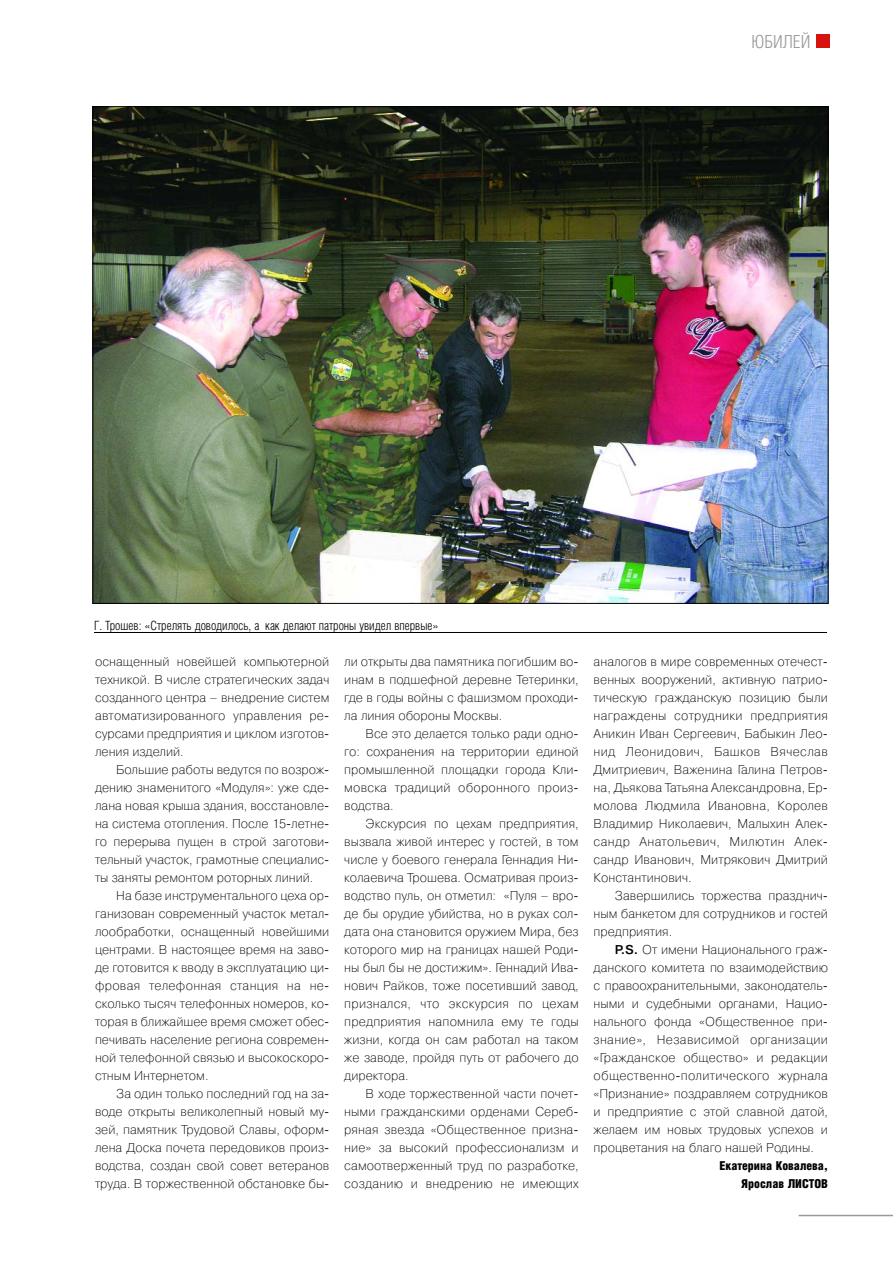
<style>
.page{position:relative;width:893px;height:1263px;background:#fff}
.page>*{position:absolute;margin:0;border:0;box-sizing:border-box;transform-origin:0 0}
.t1{font:300 18px "Helios Cond";color:#999}
.t2{font:12.75px/18px "Pragmatica Light C";color:#000;text-align:justify}
.t3{font:300 12.75px "Helios Cond";color:#000}
.t4{font:900 12.3px/18px "Helios Cond";color:#000;text-align:right}
.s1{font-weight:700}
</style>
<div class="page">
<div style="left:816px;top:34px;width:14px;height:14px;background:#d6130f"></div>
<hr style="left:798px;top:1215px;width:94px;height:1px;background:#999">
<img style="left:94px;top:108px;width:732px;height:494px">
<hr style="left:94px;top:632px;width:733px;height:1px;background:#000">
<h1 class="t1" style="left:751px;top:36px;width:61px">ЮБИЛЕЙ</h1>
<p class="t3" style="left:94px;top:622px;width:346px">Г. Трошев: «Стрелять доводилось, а как делают патроны увидел впервые»</p>
<p class="t2" style="left:95px;top:653px;width:236px">оснащенный новейшей компьютерной техникой. В числе стратегических задач созданного центра – внедрение систем автоматизированного управления ре&shy;сурсами предприятия и циклом изготов&shy;ления изделий.</p>
<p class="t2" style="left:95px;top:761px;width:236px;text-indent:21px">Большие работы ведутся по возрож&shy;дению знаменитого «Модуля»: уже сде&shy;лана новая крыша здания, восстановле&shy;на система отопления. После 15-летне&shy;го перерыва пущен в строй заготови&shy;тельный участок, грамотные специалис&shy;ты заняты ремонтом роторных линий.</p>
<p class="t2" style="left:95px;top:887px;width:236px;text-indent:21px">На базе инструментального цеха ор&shy;ганизован современный участок метал&shy;лообработки, оснащенный новейшими центрами. В настоящее время на заво&shy;де готовится к вводу в эксплуатацию ци&shy;фровая телефонная станция на не&shy;сколько тысяч телефонных номеров, ко&shy;торая в ближайшее время сможет обес&shy;печивать население региона современ&shy;ной телефонной связью и высокоскоро&shy;стным Интернетом.</p>
<p class="t2" style="left:95px;top:1085px;width:236px;text-indent:21px">За один только последний год на за&shy;воде открыты великолепный новый му&shy;зей, памятник Трудовой Славы, оформ&shy;лена Доска почета передовиков произ&shy;водства, создан свой совет ветеранов труда. В торжественной обстановке бы-</p>
<p class="t2" style="left:344px;top:653px;width:236px">ли открыты два памятника погибшим во&shy;инам в подшефной деревне Тетеринки, где в годы войны с фашизмом проходи&shy;ла линия обороны Москвы.</p>
<p class="t2" style="left:344px;top:725px;width:236px;text-indent:21px">Все это делается только ради одно&shy;го: сохранения на территории единой промышленной площадки города Кли&shy;мовска традиций оборонного произ&shy;водства.</p>
<p class="t2" style="left:344px;top:815px;width:236px;text-indent:21px">Экскурсия по цехам предприятия, вызвала живой интерес у гостей, в том числе у боевого генерала Геннадия Ни&shy;колаевича Трошева. Осматривая произ&shy;водство пуль, он отметил: «Пуля – вро&shy;де бы орудие убийства, но в руках сол&shy;дата она становится оружием Мира, без которого мир на границах нашей Роди&shy;ны был бы не достижим». Геннадий Ива&shy;нович Райков, тоже посетивший завод, признался, что экскурсия по цехам предприятия напомнила ему те годы жизни, когда он сам работал на таком же заводе, пройдя путь от рабочего до директора.</p>
<p class="t2" style="left:344px;top:1085px;width:236px;text-indent:21px">В ходе торжественной части почет&shy;ными гражданскими орденами Сереб&shy;ряная звезда «Общественное призна&shy;ние» за высокий профессионализм и самоотверженный труд по разработке, созданию и внедрению не имеющих</p>
<p class="t2" style="left:593px;top:653px;width:236px">аналогов в мире современных отечест&shy;венных вооружений, активную патрио&shy;тическую гражданскую позицию были награждены сотрудники предприятия Аникин Иван Сергеевич, Бабыкин Лео&shy;нид Леонидович, Башков Вячеслав Дмитриевич, Важенина Галина Петров&shy;на, Дьякова Татьяна Александровна, Ер&shy;молова Людмила Ивановна, Королев Владимир Николаевич, Малыхин Алек&shy;сандр Анатольевич, Милютин Алек&shy;сандр Иванович, Митрякович Дмитрий Константинович.</p>
<p class="t2" style="left:593px;top:887px;width:236px;text-indent:21px">Завершились торжества празднич&shy;ным банкетом для сотрудников и гостей предприятия.</p>
<p class="t2" style="left:593px;top:941px;width:236px;text-indent:21px"><span class="s1">Р.S.</span> От имени Национального граж&shy;данского комитета по взаимодействию с правоохранительными, законодатель&shy;ными и судебными органами, Нацио&shy;нального фонда «Общественное при&shy;знание», Независимой организации «Гражданское общество» и редакции общественно-политического журнала «Признание» поздравляем сотрудников и предприятие с этой славной датой, желаем им новых трудовых успехов и процветания на благо нашей Родины.</p>
<p class="t4" style="left:719px;top:1158px;width:110px">Екатерина Ковалева,<br>Ярослав ЛИСТОВ</p>
</div>
